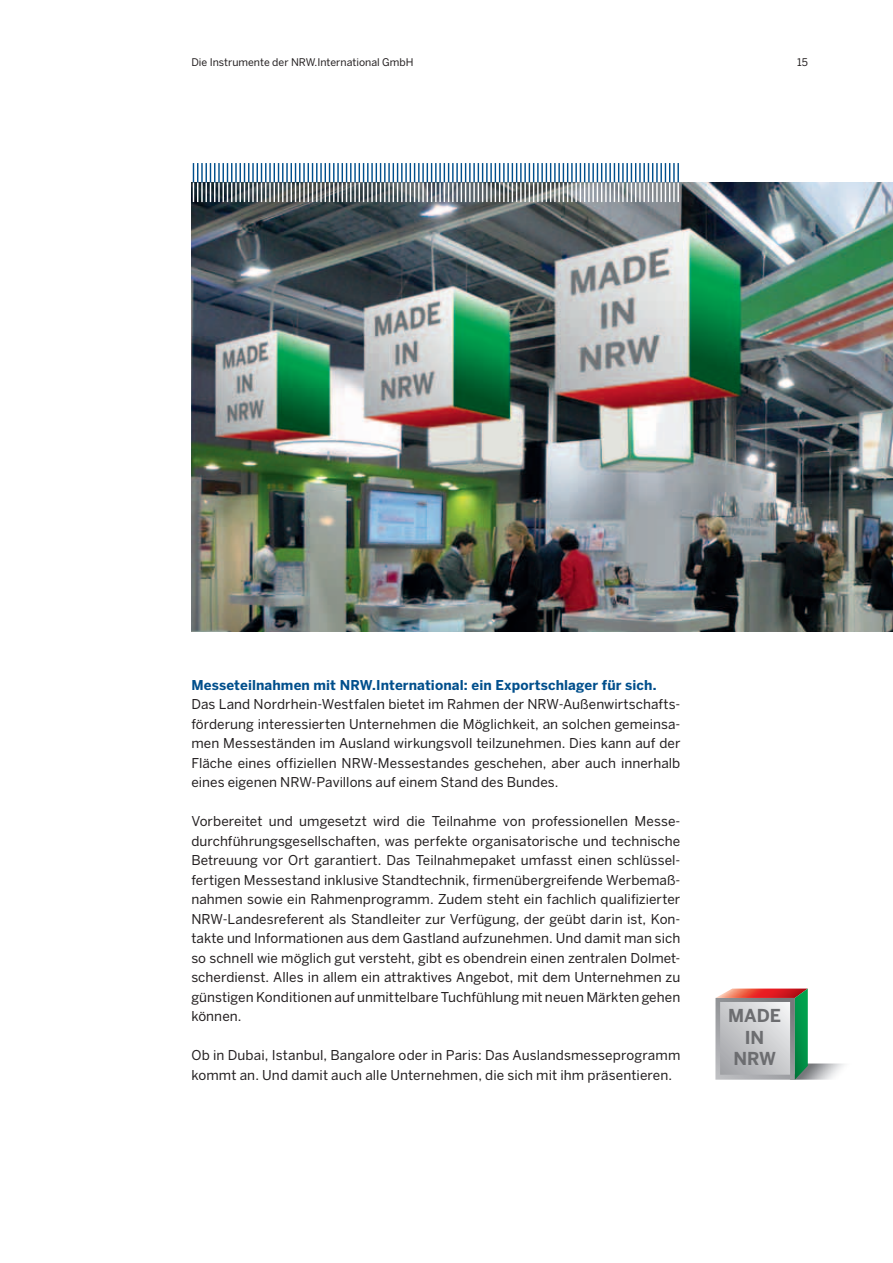
<style>
.page{position:relative;width:893px;height:1263px;background:#fff}
.page>*{position:absolute;margin:0;border:0;box-sizing:border-box;transform-origin:0 0}
.t1{font:700 17.7px/21.1px "Benton Sans";color:#6c6d70;text-align:center}
.t2{font:13.5px/19.5px "Benton Sans";letter-spacing:.005em;color:#231f20;text-align:justify}
.t3{font:700 13.5px "Benton Sans";letter-spacing:.01em;color:#004f8c}
.t4{font:10.5px "Benton Sans";color:#231f20}
</style>
<div class="page">
<img style="left:191px;top:183px;width:702px;height:448px">
<svg style="left:193px;top:163px;width:486px;height:39px"></svg>
<svg style="left:715px;top:988px;width:93px;height:92px;background:#acb1a9"></svg>
<p class="t4" style="left:191px;top:56px;width:224px">Die Instrumente der NRW.International GmbH</p>
<p class="t4" style="left:797px;top:56px;width:12px">15</p>
<p class="t3" style="left:191px;top:677px;width:467px">Messeteilnahmen mit NRW.International: ein Exportschlager für sich.</p>
<p class="t2" style="left:191px;top:694px;width:491px">Das Land Nordrhein-Westfalen bietet im Rahmen der NRW-Außenwirtschafts&shy;förderung interessierten Unternehmen die Möglichkeit, an solchen gemeinsa&shy;men Messeständen im Ausland wirkungsvoll teilzunehmen. Dies kann auf der Fläche eines offiziellen NRW-Messestandes geschehen, aber auch innerhalb eines eigenen NRW-Pavillons auf einem Stand des Bundes.</p>
<p class="t2" style="left:191px;top:811px;width:491px">Vorbereitet und umgesetzt wird die Teilnahme von professionellen Messe&shy;durchführungsgesellschaften, was perfekte organisatorische und technische Betreuung vor Ort garantiert. Das Teilnahmepaket umfasst einen schlüssel&shy;fertigen Messestand inklusive Standtechnik, firmenübergreifende Werbemaß&shy;nahmen sowie ein Rahmenprogramm. Zudem steht ein fachlich qualifizierter NRW-Landesreferent als Standleiter zur Verfügung, der geübt darin ist, Kon&shy;takte und Informationen aus dem Gastland aufzunehmen. Und damit man sich so schnell wie möglich gut versteht, gibt es obendrein einen zentralen Dolmet&shy;scherdienst. Alles in allem ein attraktives Angebot, mit dem Unternehmen zu günstigen Konditionen auf unmittelbare Tuchfühlung mit neuen Märkten gehen können.</p>
<p class="t2" style="left:191px;top:1045px;width:490px">Ob in Dubai, Istanbul, Bangalore oder in Paris: Das Auslandsmesseprogramm kommt an. Und damit auch alle Unternehmen, die sich mit ihm präsentieren.</p>
<h1 class="t1" style="left:728px;top:1005px;width:54px">MADE<br>IN<br>NRW</h1>
</div>
